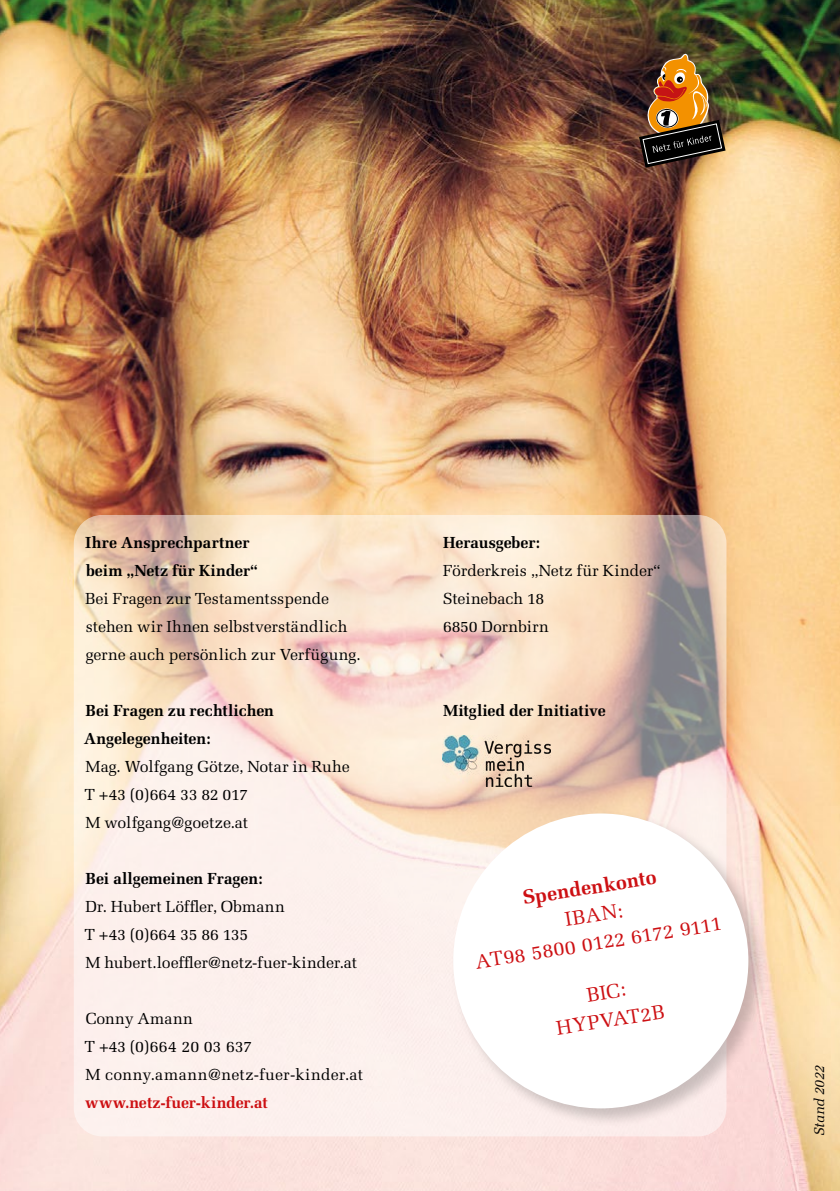
<style>
.page{position:relative;width:840px;height:1191px;background:#fff}
.page>*{position:absolute;margin:0;border:0;box-sizing:border-box;transform-origin:0 0}
.t1{font:20px/28px "Melior";color:#cd1013;text-align:center}
.t2{font:700 20px "Melior";color:#cd1013}
.t3{font:16px/28px "Melior";color:#000}
.t4{font:700 16px/28px "Melior";letter-spacing:-.005em;color:#000}
.t5{font:700 16px "Melior";letter-spacing:-.005em;color:#cd1013}
.t6{font:italic 14px "Melior";letter-spacing:-.02em;color:#000}
</style>
<div class="page">
<img style="left:0;top:0;width:839px;height:1191px">
<svg style="left:74px;top:515px;width:652px;height:621px"></svg>
<img style="left:638px;top:52px;width:87px;height:116px">
<div style="left:449px;top:810px;width:318px;height:318px;background:#000;opacity:.2"></div>
<div style="left:453px;top:813px;width:295px;height:295px;background:#fff;border-radius:50%"></div>
<img style="left:442px;top:735px;width:108px;height:52px">
<p class="t4" style="left:85px;top:528px;width:174px">Ihre Ansprechpartner beim „Netz für Kinder“</p>
<p class="t3" style="left:85px;top:585px;width:277px">Bei Fragen zur Testamentsspende stehen wir Ihnen selbstverständlich gerne auch persönlich zur Verfügung.</p>
<p class="t4" style="left:84px;top:696px;width:192px">Bei Fragen zu rechtlichen<br>Angelegenheiten:</p>
<p class="t3" style="left:84px;top:753px;width:267px">Mag. Wolfgang Götze, Notar in Ruhe<br>T +43 (0)664 33 82 017<br>M wolfgang@goetze.at</p>
<p class="t4" style="left:85px;top:864px;width:179px">Bei allgemeinen Fragen:</p>
<p class="t3" style="left:84px;top:893px;width:274px">Dr. Hubert Löffler, Obmann<br>T +43 (0)664 35 86 135<br>M hubert.loeffler@netz-fuer-kinder.at</p>
<p class="t3" style="left:84px;top:1005px;width:280px">Conny Amann<br>T +43 (0)664 20 03 637<br>M conny.amann@netz-fuer-kinder.at</p>
<p class="t5" style="left:85px;top:1093px;width:184px">www.netz-fuer-kinder.at</p>
<p class="t4" style="left:443px;top:528px;width:98px">Herausgeber:</p>
<p class="t3" style="left:442px;top:557px;width:220px">Förderkreis „Netz für Kinder“<br>Steinebach 18<br>6850 Dornbirn</p>
<p class="t4" style="left:443px;top:696px;width:164px">Mitglied der Initiative</p>
<p class="t2" style="left:521px;top:885px;width:136px;rotate:-9deg">Spendenkonto</p>
<p class="t1" style="left:468px;top:920px;width:251px;rotate:-9deg">IBAN:<br>AT98 5800 0122 6172 9111</p>
<p class="t1" style="left:549px;top:986px;width:111px;rotate:-9deg">BIC:<br>HYPVAT2B</p>
<p class="t6" style="left:810px;top:1136px;width:73px;rotate:-90deg">Stand 2022</p>
</div>
